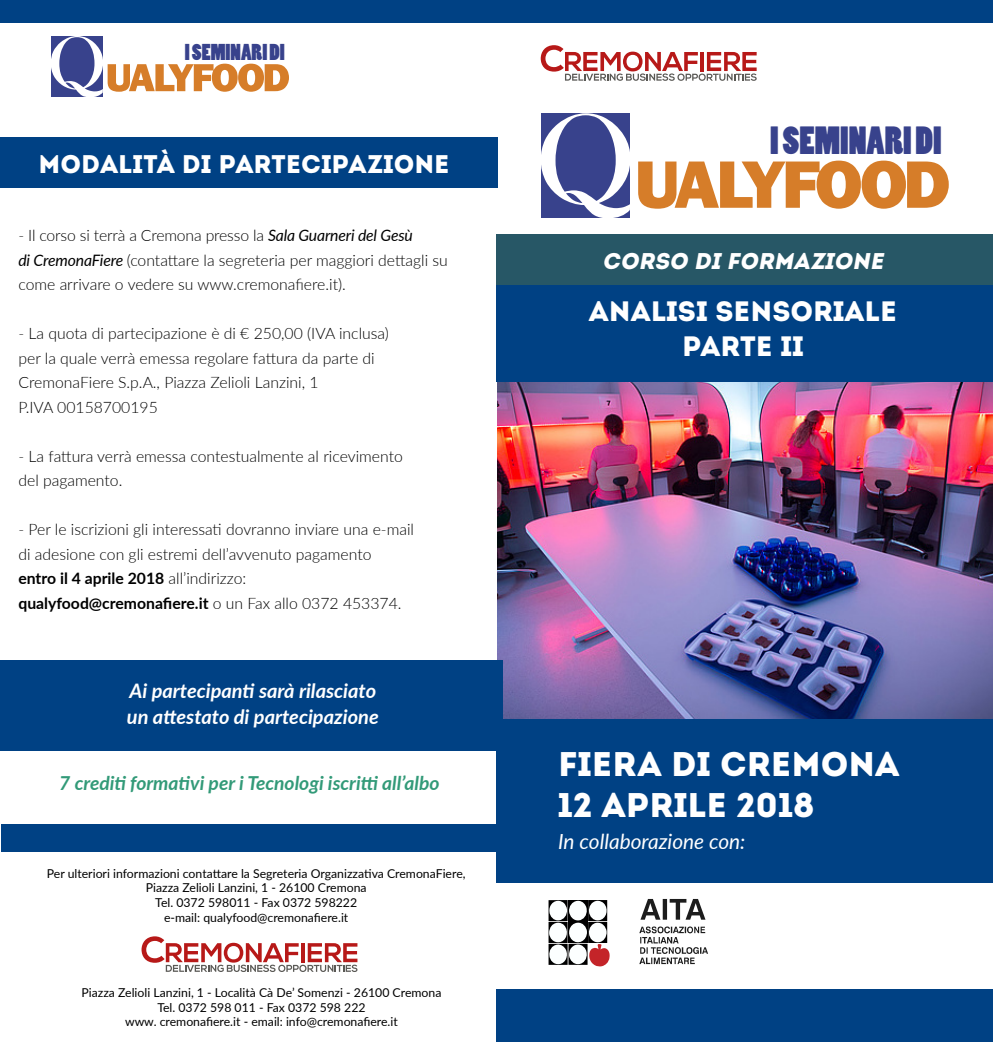
<style>
.page{position:relative;width:993px;height:1042px;background:#fff}
.page>*{position:absolute;margin:0;border:0;box-sizing:border-box;transform-origin:0 0}
.t1{font:36.75px "Poplar Std";color:#38428c}
.t2{font:34.12px/40.9px "Intro";color:#fff}
.t3{font:28px/35px "Intro";color:#fff;text-align:center}
.t4{font:25.55px "Intro";color:#fff}
.t5{font:italic 22.75px "Intro";color:#fff}
.t6{font:21.53px "Poplar Std";color:#38428c}
.t7{font:italic 20.82px "Lato";color:#fff}
.t8{font:italic 700 19.95px/25.4px "Lato";color:#fff}
.t9{font:italic 700 19.25px "Lato";color:#329a78}
.t10{font:300 15.75px/24.5px "Lato";color:#000}
.t11{font:12.25px/14.7px "Lato";color:#000;text-align:center}
.s1{font-weight:400;font-style:italic}
.s2{font-weight:700}
</style>
<div class="page">
<img style="left:497px;top:382px;width:495px;height:337px">
<div style="left:496px;top:234px;width:496px;height:148px;background:#004184"></div>
<div style="left:496px;top:719px;width:496px;height:163px;background:#004184"></div>
<div style="left:496px;top:234px;width:496px;height:51px;background:#275766"></div>
<div style="left:0;top:0;width:992px;height:23px;background:#004184"></div>
<div style="left:0;top:138px;width:497px;height:50px;background:#004184"></div>
<div style="left:496px;top:989px;width:496px;height:52px;background:#004184"></div>
<div style="left:1px;top:823px;width:496px;height:28px;background:#004184"></div>
<div style="left:0;top:660px;width:502px;height:90px;background:#004184"></div>
<svg style="left:541px;top:113px;width:89px;height:105px"></svg>
<svg style="left:638px;top:161px;width:310px;height:48px"></svg>
<svg style="left:51px;top:36px;width:238px;height:61px"></svg>
<svg style="left:640px;top:899px;width:65px;height:20px"></svg>
<svg style="left:639px;top:926px;width:68px;height:38px"></svg>
<svg style="left:548px;top:900px;width:62px;height:66px"></svg>
<svg style="left:141px;top:936px;width:216px;height:36px"></svg>
<svg style="left:540px;top:45px;width:216px;height:36px"></svg>
<h3 class="t6" style="left:185px;top:40px;width:101px">I SEMINARI DI</h3>
<h3 class="t4" style="left:39px;top:148px;width:412px">MODALITÀ DI PARTECIPAZIONE</h3>
<p class="t10" style="left:18px;top:223px;width:431px">- Il corso si terrà a Cremona presso la <span class="s1">Sala Guarneri del Gesù<br>di CremonaFiere</span> (contattare la segreteria per maggiori dettagli su come arrivare o vedere su www.cremonafiere.it).</p>
<p class="t10" style="left:18px;top:321px;width:372px">- La quota di partecipazione è di € 250,00 (IVA inclusa) per la quale verrà emessa regolare fattura da parte di CremonaFiere S.p.A., Piazza Zelioli Lanzini, 1<br>P.IVA 00158700195</p>
<p class="t10" style="left:18px;top:443px;width:386px">- La fattura verrà emessa contestualmente al ricevimento del pagamento.</p>
<p class="t10" style="left:18px;top:517px;width:397px">- Per le iscrizioni gli interessati dovranno inviare una e-mail di adesione con gli estremi dell’avvenuto pagamento<br><span class="s2">entro il 4 aprile 2018</span> all’indirizzo: <span class="s2">qualyfood@cremonafiere.it</span> o un Fax allo 0372 453374.</p>
<p class="t8" style="left:127px;top:677px;width:253px">Ai partecipanti sarà rilasciato un attestato di partecipazione</p>
<p class="t9" style="left:59px;top:769px;width:382px">7 crediti formativi per i Tecnologi iscritti all’albo</p>
<p class="t11" style="left:47px;top:865px;width:420px">Per ulteriori informazioni contattare la Segreteria Organizzativa CremonaFiere, Piazza Zelioli Lanzini, 1 - 26100 Cremona<br>Tel. 0372 598011 - Fax 0372 598222<br>e-mail: qualyfood@cremonafiere.it</p>
<p class="t11" style="left:81px;top:984px;width:361px">Piazza Zelioli Lanzini, 1 - Località Cà De’ Somenzi - 26100 Cremona<br>Tel. 0372 598 011 - Fax 0372 598 222<br>www. cremonafiere.it - email: info@cremonafiere.it</p>
<h1 class="t1" style="left:770px;top:121px;width:173px">I SEMINARI DI</h1>
<h3 class="t5" style="left:602px;top:247px;width:287px">CORSO DI FORMAZIONE</h3>
<h3 class="t3" style="left:588px;top:294px;width:309px">ANALISI SENSORIALE<br>PARTE II</h3>
<h2 class="t2" style="left:558px;top:743px;width:343px">FIERA DI CREMONA<br>12 APRILE 2018</h2>
<h3 class="t7" style="left:558px;top:826px;width:189px">In collaborazione con:</h3>
</div>
